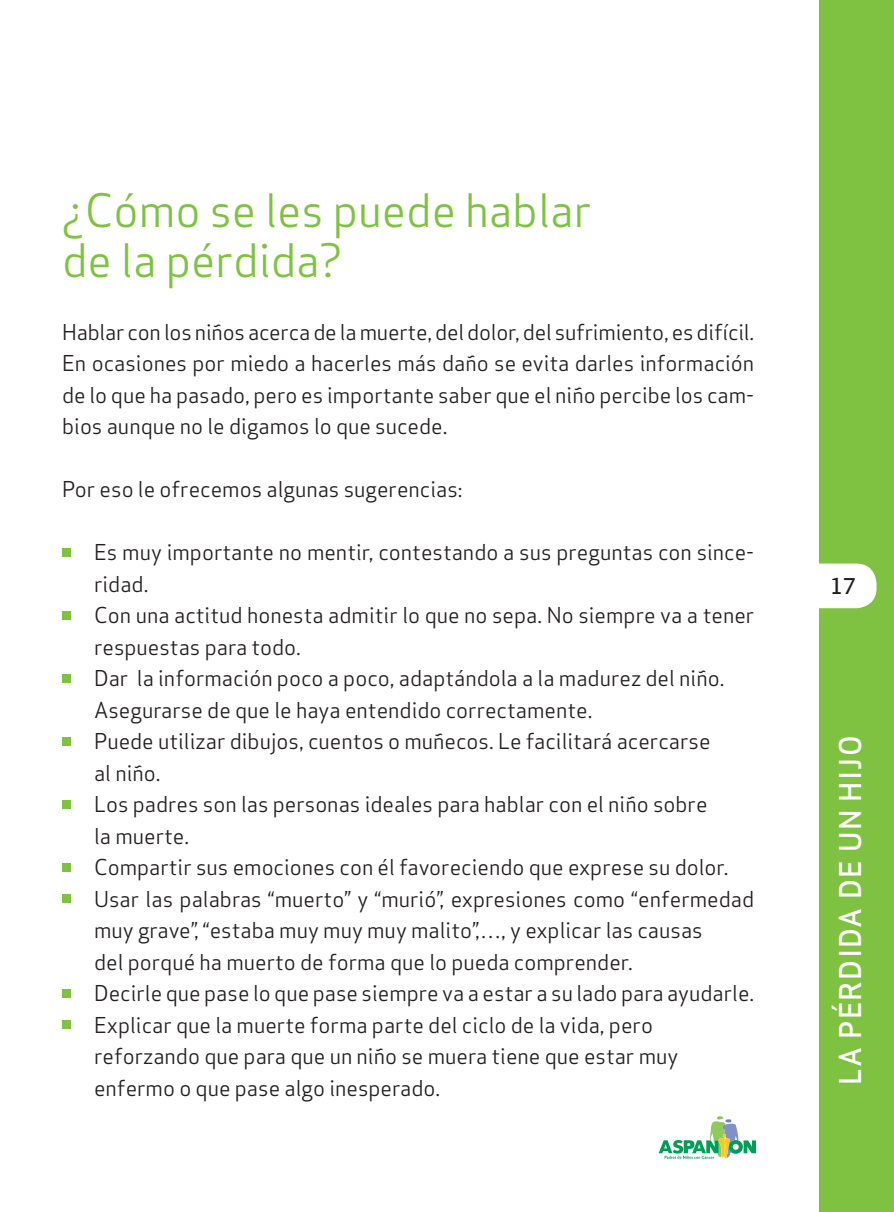
<style>
.page{position:relative;width:894px;height:1212px;background:#fff}
.page>*{position:absolute;margin:0;border:0;box-sizing:border-box;transform-origin:0 0}
.t1{font:45px/49.5px "Apex Sans Book T";color:#7fc241}
.t2{font:29.25px "Apex Sans Medium T";letter-spacing:.04em;color:#fff}
.t3{font:21.38px/31.5px "Apex Sans Book T";color:#231f20;text-align:justify}
.t4{font:21.15px "Apex Sans Medium T";color:#231f20}
</style>
<div class="page">
<svg style="left:658px;top:1116px;width:97px;height:43px"></svg>
<div style="left:819px;top:0;width:74px;height:1212px;background:#7fc241"></div>
<div style="left:799px;top:564px;width:77px;height:44px;background:#fff;border-radius:20px"></div>
<div style="left:62px;top:548px;width:9px;height:9px;background:#7fc241"></div>
<div style="left:62px;top:611px;width:9px;height:9px;background:#7fc241"></div>
<div style="left:62px;top:674px;width:9px;height:9px;background:#7fc241"></div>
<div style="left:62px;top:737px;width:9px;height:9px;background:#7fc241"></div>
<div style="left:62px;top:800px;width:9px;height:9px;background:#7fc241"></div>
<div style="left:62px;top:863px;width:9px;height:9px;background:#7fc241"></div>
<div style="left:62px;top:894px;width:9px;height:9px;background:#7fc241"></div>
<div style="left:62px;top:989px;width:9px;height:9px;background:#7fc241"></div>
<div style="left:62px;top:1020px;width:9px;height:9px;background:#7fc241"></div>
<h1 class="t1" style="left:62px;top:185px;width:530px">¿Cómo se les puede hablar de la pérdida?</h1>
<p class="t3" style="left:62px;top:316px;width:693px">Hablar con los niños acerca de la muerte, del dolor, del sufrimiento, es difícil.<br>En ocasiones por miedo a hacerles más daño se evita darles información de lo que ha pasado, pero es importante saber que el niño percibe los cam&shy;bios aunque no le digamos lo que sucede.</p>
<p class="t3" style="left:62px;top:473px;width:402px">Por eso le ofrecemos algunas sugerencias:</p>
<p class="t3" style="left:94px;top:536px;width:661px;text-align:left">Es muy importante no mentir, contestando a sus preguntas con since&shy;ridad.<br>Con una actitud honesta admitir lo que no sepa. No siempre va a tener respuestas para todo.<br>Dar la información poco a poco, adaptándola a la madurez del niño.<br>Asegurarse de que le haya entendido correctamente.<br>Puede utilizar dibujos, cuentos o muñecos. Le facilitará acercarse<br>al niño.<br>Los padres son las personas ideales para hablar con el niño sobre<br>la muerte.<br>Compartir sus emociones con él favoreciendo que exprese su dolor.<br>Usar las palabras “muerto” y “murió”, expresiones como “enfermedad muy grave”, “estaba muy muy muy malito”,…, y explicar las causas<br>del porqué ha muerto de forma que lo pueda comprender.<br>Decirle que pase lo que pase siempre va a estar a su lado para ayudarle.<br>Explicar que la muerte forma parte del ciclo de la vida, pero reforzando que para que un niño se muera tiene que estar muy enfermo o que pase algo inesperado.</p>
<p class="t4" style="left:830px;top:572px;width:27px">17</p>
<h2 class="t2" style="left:831px;top:1085px;width:351px;rotate:-90deg">LA PÉRDIDA DE UN HIJO</h2>
</div>
